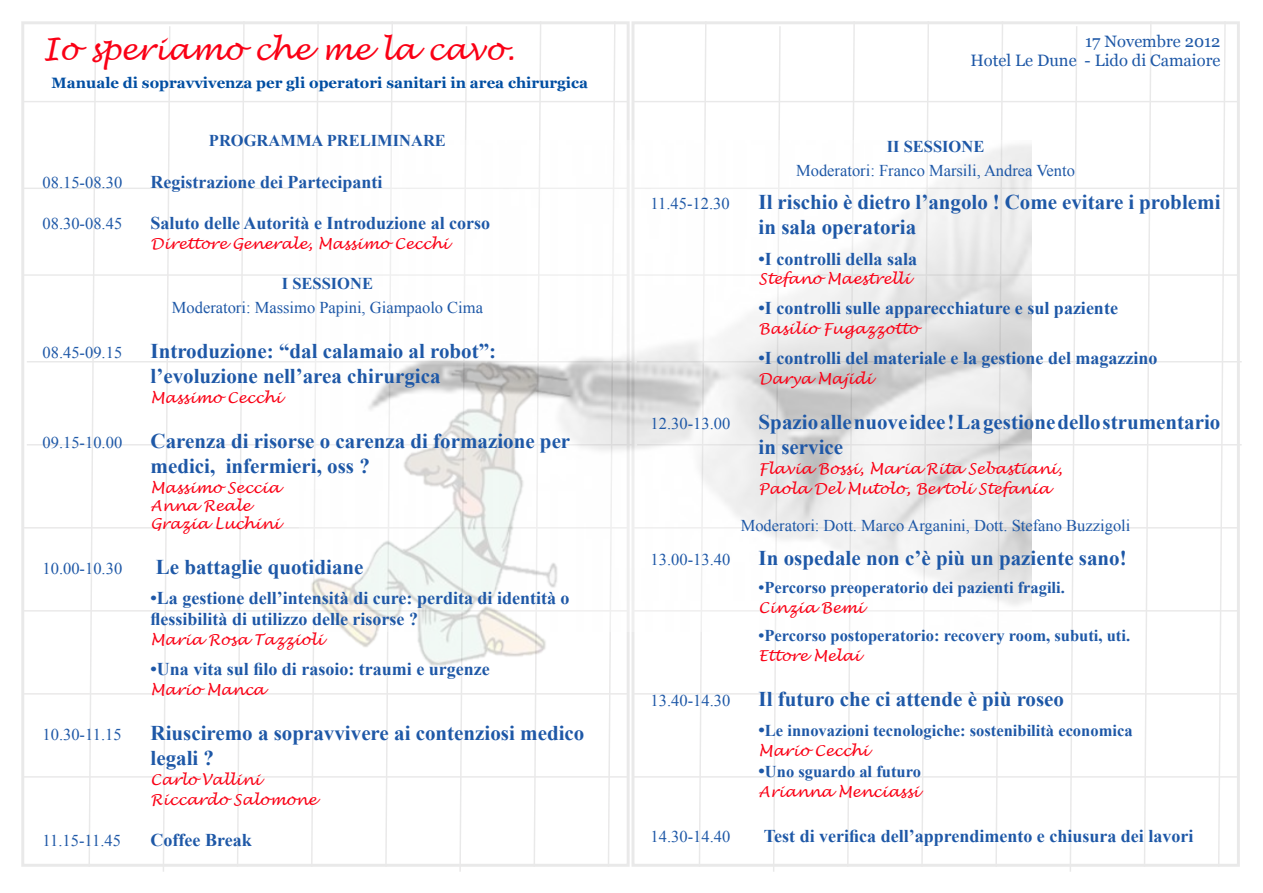
<style>
.page{position:relative;width:1263px;height:893px;background:#fff}
.page>*{position:absolute;margin:0;border:0;box-sizing:border-box;transform-origin:0 0}
.t1{font:italic 30px "Lucida Handwriting";color:#fa0015}
.t2{font:700 21px/25.2px "Times New Roman";color:#1e58a7}
.t3{font:700 18px/21.6px "Times New Roman";color:#1e58a7}
.t4{font:16.5px "Times New Roman";color:#1e58a7}
.t5{font:700 16.5px "Times New Roman";color:#1e58a7}
.t6{font:16.5px "Georgia";color:#1e58a7}
.t7{font:italic 15px "Lucida Handwriting";color:#fa0015}
.t8{font:700 15px "Georgia";color:#004ea2}
.s1{font-size:18px}
</style>
<div class="page">
<hr style="left:633px;top:101px;width:605px;height:1px;background:#231f20">
<hr style="left:637px;top:444px;width:605px;height:1px;background:#231f20">
<hr style="left:633px;top:188px;width:605px;height:1px;background:#231f20">
<hr style="left:633px;top:274px;width:605px;height:2px;background:#231f20">
<hr style="left:637px;top:361px;width:605px;height:1px;background:#231f20">
<hr style="left:633px;top:527px;width:605px;height:2px;background:#231f20">
<hr style="left:633px;top:610px;width:605px;height:2px;background:#231f20">
<hr style="left:633px;top:693px;width:605px;height:2px;background:#231f20">
<hr style="left:633px;top:776px;width:605px;height:2px;background:#231f20">
<svg style="left:698px;top:21px;width:9px;height:846px"></svg>
<svg style="left:772px;top:26px;width:9px;height:846px"></svg>
<svg style="left:846px;top:21px;width:10px;height:846px"></svg>
<svg style="left:920px;top:21px;width:10px;height:846px"></svg>
<svg style="left:995px;top:21px;width:9px;height:846px"></svg>
<svg style="left:1069px;top:26px;width:9px;height:846px"></svg>
<svg style="left:1143px;top:21px;width:9px;height:846px"></svg>
<svg style="left:1217px;top:21px;width:9px;height:846px"></svg>
<hr style="left:23px;top:101px;width:605px;height:1px;background:#231f20">
<hr style="left:27px;top:444px;width:604px;height:1px;background:#231f20">
<hr style="left:23px;top:188px;width:605px;height:1px;background:#231f20">
<hr style="left:23px;top:274px;width:605px;height:2px;background:#231f20">
<hr style="left:27px;top:361px;width:604px;height:1px;background:#231f20">
<hr style="left:23px;top:527px;width:605px;height:2px;background:#231f20">
<hr style="left:23px;top:610px;width:605px;height:2px;background:#231f20">
<hr style="left:23px;top:693px;width:605px;height:2px;background:#231f20">
<hr style="left:23px;top:776px;width:605px;height:2px;background:#231f20">
<svg style="left:88px;top:21px;width:9px;height:846px"></svg>
<svg style="left:162px;top:26px;width:9px;height:846px"></svg>
<svg style="left:236px;top:21px;width:9px;height:846px"></svg>
<svg style="left:310px;top:21px;width:10px;height:846px"></svg>
<svg style="left:384px;top:21px;width:10px;height:846px"></svg>
<svg style="left:459px;top:26px;width:9px;height:846px"></svg>
<svg style="left:533px;top:21px;width:9px;height:846px"></svg>
<svg style="left:607px;top:21px;width:9px;height:846px"></svg>
<img style="left:300px;top:140px;width:731px;height:492px">
<img style="left:300px;top:346px;width:403px;height:330px">
<p class="t1" style="left:43px;top:31px;width:474px">Io speriamo che me la cavo.</p>
<p class="t8" style="left:52px;top:74px;width:538px">Manuale di sopravvivenza per gli operatori sanitari in area chirurgica</p>
<p class="t5" style="left:209px;top:130px;width:238px">PROGRAMMA PRELIMINARE</p>
<p class="t4" style="left:43px;top:171px;width:81px">08.15-08.30</p>
<p class="t3" style="left:151px;top:171px;width:233px">Registrazione dei Partecipanti</p>
<p class="t4" style="left:43px;top:213px;width:81px">08.30-08.45</p>
<p class="t3" style="left:151px;top:212px;width:341px">Saluto delle Autorità e Introduzione al corso</p>
<p class="t7" style="left:151px;top:235px;width:300px">Direttore Generale, Massimo Cecchi</p>
<p class="t5" style="left:282px;top:272px;width:93px">I SESSIONE</p>
<p class="t4" style="left:172px;top:296px;width:313px">Moderatori: Massimo Papini, Giampaolo Cima</p>
<p class="t4" style="left:43px;top:341px;width:81px">08.45-09.15</p>
<p class="t2" style="left:151px;top:338px;width:347px">Introduzione: “dal calamaio al robot”:</p>
<p class="t2" style="left:151px;top:363px;width:292px">l’evoluzione nell’area chirurgica</p>
<p class="t7" style="left:151px;top:388px;width:133px">Massimo Cecchi</p>
<p class="t4" style="left:43px;top:431px;width:81px">09.15-10.00</p>
<p class="t2" style="left:151px;top:428px;width:421px">Carenza di risorse o carenza di formazione per medici, infermieri, oss ?</p>
<p class="t7" style="left:151px;top:478px;width:131px">Massimo Seccia</p>
<p class="t7" style="left:151px;top:496px;width:102px">Anna Reale</p>
<p class="t7" style="left:151px;top:514px;width:131px">Grazia Luchini</p>
<p class="t4" style="left:43px;top:557px;width:81px">10.00-10.30</p>
<p class="t2" style="left:156px;top:554px;width:209px">Le battaglie quotidiane</p>
<p class="t3" style="left:151px;top:587px;width:420px">•La gestione dell’intensità di cure: perdita di identità o flessibilità di utilizzo delle risorse ?</p>
<p class="t7" style="left:151px;top:631px;width:174px">Maria Rosa Tazzioli</p>
<p class="t3" style="left:151px;top:658px;width:341px">•Una vita sul filo di rasoio: traumi e urgenze</p>
<p class="t7" style="left:151px;top:681px;width:116px">Mario Manca</p>
<p class="t4" style="left:43px;top:723px;width:81px">10.30-11.15</p>
<p class="t2" style="left:151px;top:720px;width:435px">Riusciremo a sopravvivere ai contenziosi medico legali ?</p>
<p class="t7" style="left:151px;top:771px;width:112px">Carlo Vallini</p>
<p class="t7" style="left:151px;top:791px;width:168px">Riccardo Salomone</p>
<p class="t4" style="left:43px;top:830px;width:80px">11.15-11.45</p>
<p class="t3" style="left:151px;top:829px;width:103px">Coffee Break</p>
<p class="t6" style="left:1085px;top:31px;width:137px">17 Novembre 2012</p>
<p class="t6" style="left:970px;top:51px;width:251px">Hotel Le Dune - Lido di Camaiore</p>
<p class="t5" style="left:887px;top:135px;width:99px">II SESSIONE</p>
<p class="t4" style="left:796px;top:159px;width:280px">Moderatori: Franco Marsili, Andrea Vento</p>
<p class="t4" style="left:651px;top:193px;width:81px">11.45-12.30</p>
<p class="t2" style="left:759px;top:189px;width:463px">Il rischio è dietro l’angolo ! Come evitare i problemi</p>
<p class="t2" style="left:759px;top:214px;width:159px">in sala operatoria</p>
<p class="t3" style="left:759px;top:247px;width:160px">•I controlli della sala</p>
<p class="t7" style="left:759px;top:270px;width:153px">Stefano Maestrelli</p>
<p class="t3" style="left:759px;top:297px;width:361px">•I controlli sulle apparecchiature e sul paziente</p>
<p class="t7" style="left:759px;top:320px;width:161px">Basilio Fugazzotto</p>
<p class="t3" style="left:759px;top:347px;width:400px">•I controlli del materiale e la gestione del magazzino</p>
<p class="t7" style="left:759px;top:370px;width:115px">Darya Majidi</p>
<p class="t4" style="left:651px;top:413px;width:81px">12.30-13.00</p>
<p class="t2" style="left:759px;top:409px;width:463px">Spazio alle nuove idee ! La gestione dello strumentario</p>
<p class="t2" style="left:759px;top:434px;width:86px">in service</p>
<p class="t7" style="left:759px;top:460px;width:305px">Flavia Bossi, Maria Rita Sebastiani,</p>
<p class="t7" style="left:759px;top:480px;width:293px">Paola Del Mutolo, Bertoli Stefania</p>
<p class="t4" style="left:741px;top:514px;width:391px">Moderatori: Dott. Marco Arganini, Dott. Stefano Buzzigoli</p>
<p class="t4" style="left:651px;top:548px;width:81px">13.00-13.40</p>
<p class="t2" style="left:759px;top:544px;width:370px">In ospedale non c’è più un paziente sano!</p>
<p class="t5" style="left:759px;top:576px;width:308px">•Percorso preoperatorio dei pazienti fragili.</p>
<p class="t7" style="left:759px;top:598px;width:107px">Cinzia Bemi</p>
<p class="t5" style="left:759px;top:624px;width:373px">•Percorso postoperatorio: recovery room, subuti, uti.</p>
<p class="t7" style="left:759px;top:646px;width:103px">Ettore Melai</p>
<p class="t4" style="left:651px;top:689px;width:81px">13.40-14.30</p>
<p class="t2" style="left:759px;top:686px;width:307px">Il futuro che ci attende è più roseo</p>
<p class="t5" style="left:759px;top:719px;width:375px"><span class="s1">•</span>Le innovazioni tecnologiche: sostenibilità economica</p>
<p class="t7" style="left:759px;top:741px;width:112px">Mario Cecchi</p>
<p class="t5" style="left:759px;top:760px;width:164px"><span class="s1">•</span>Uno sguardo al futuro</p>
<p class="t7" style="left:759px;top:783px;width:162px">Arianna Menciassi</p>
<p class="t4" style="left:651px;top:825px;width:81px">14.30-14.40</p>
<p class="t3" style="left:764px;top:825px;width:431px">Test di verifica dell’apprendimento e chiusura dei lavori</p>
</div>
